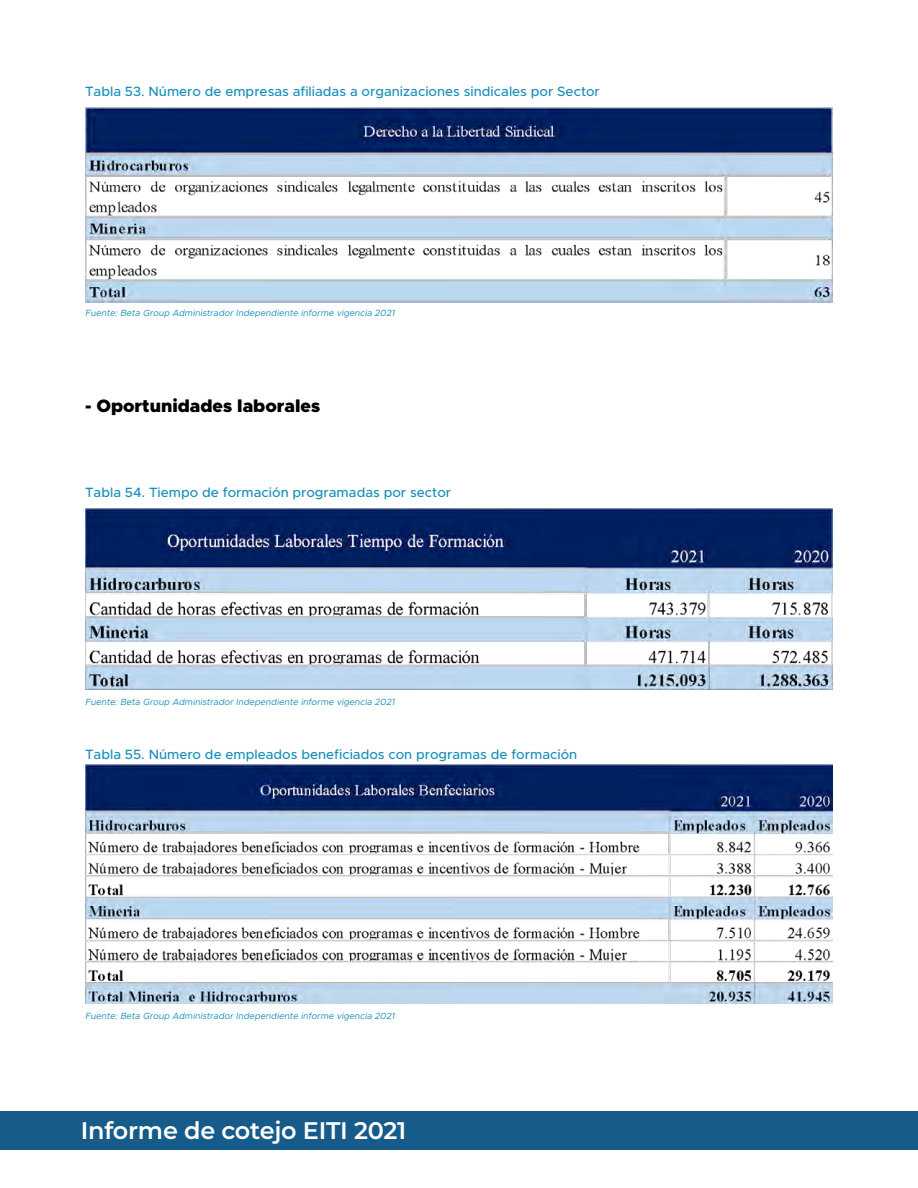
<style>
.page{position:relative;width:918px;height:1188px;background:#fff}
.page>*{position:absolute;margin:0;border:0;box-sizing:border-box;transform-origin:0 0}
.t1{font:600 24px "Montserrat";letter-spacing:-.01em;color:#fff}
.t2{font:900 18px "Metropolis";color:#000}
.t3{font:500 13.5px "Metropolis";color:#188fbb}
.t4{font:italic 9px "Metropolis";color:#188fbb}
</style>
<div class="page">
<div style="left:0;top:1111px;width:918px;height:39px;background:#165b89"></div>
<img style="left:85px;top:107px;width:748px;height:195px">
<img style="left:85px;top:509px;width:748px;height:180px">
<img style="left:85px;top:764px;width:748px;height:239px">
<h3 class="t3" style="left:85px;top:83px;width:516px">Tabla 53. Número de empresas afiliadas a organizaciones sindicales por Sector</h3>
<p class="t4" style="left:85px;top:307px;width:313px">Fuente: Beta Group Administrador Independiente informe vigencia 2021</p>
<h2 class="t2" style="left:85px;top:394px;width:237px">- Oportunidades laborales</h2>
<h3 class="t3" style="left:85px;top:484px;width:368px">Tabla 54. Tiempo de formación programadas por sector</h3>
<p class="t4" style="left:85px;top:696px;width:313px">Fuente: Beta Group Administrador Independiente informe vigencia 2021</p>
<h3 class="t3" style="left:85px;top:746px;width:494px">Tabla 55. Número de empleados beneficiados con programas de formación</h3>
<p class="t4" style="left:85px;top:1010px;width:313px">Fuente: Beta Group Administrador Independiente informe vigencia 2021</p>
<h1 class="t1" style="left:81px;top:1114px;width:327px">Informe de cotejo EITI 2021</h1>
</div>
